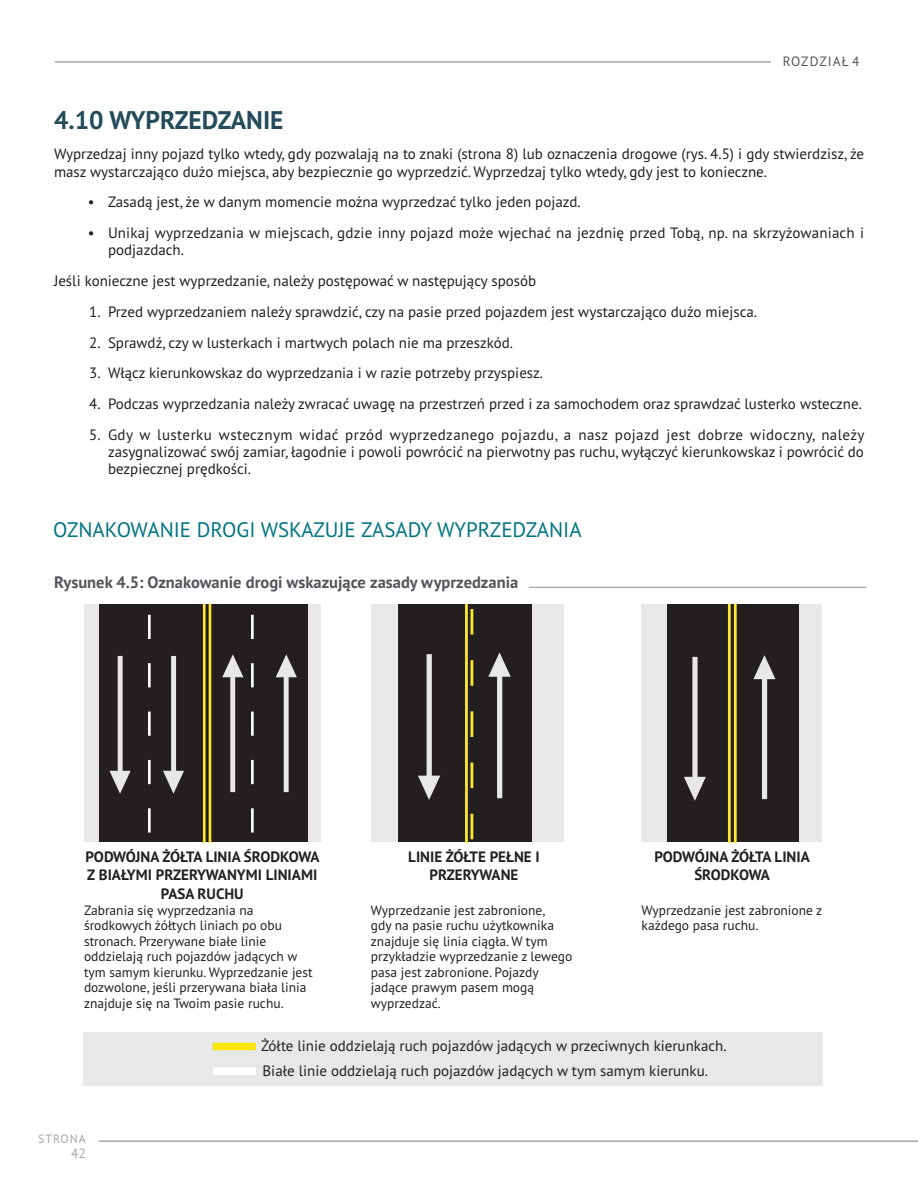
<style>
.page{position:relative;width:918px;height:1188px;background:#fff}
.page>*{position:absolute;margin:0;border:0;box-sizing:border-box;transform-origin:0 0}
.Sub1{font:700 25.5px "PT Sans Pro";color:#244b5a}
.Sub2_less_space{font:21px "PT Sans Pro";color:#007481}
.Figure_label{font:700 16.5px "PT Sans Pro";color:#52555b}
.Body{font:15px/17.2px "PT Sans Pro";color:#231f20}
.Body_bold_center_no{font:700 15px/18.8px "PT Sans Pro";color:#231f20;text-align:center}
.Body_unjust{font:13.5px/15.5px "PT Sans Pro";color:#231f20}
.t1{font:13.5px "PT Sans Pro";letter-spacing:.08em;color:#52555b}
.t2{font:13.5px "PT Sans Pro";color:#a7a7aa}
.t3{font:12px "PT Sans Pro";letter-spacing:.08em;color:#a7a7aa}
</style>
<div class="page">
<hr style="left:55px;top:61px;width:796px;height:2px;background:#a7a7aa">
<hr style="left:99px;top:1140px;width:819px;height:2px;background:#a7a7aa">
<div style="left:771px;top:55px;width:89px;height:20px;background:#fff"></div>
<div style="left:84px;top:605px;width:237px;height:237px;background:#e8e8e9"></div>
<div style="left:99px;top:605px;width:105px;height:237px;background:#231f20"></div>
<svg style="left:148px;top:615px;width:3px;height:218px"></svg>
<div style="left:202px;top:605px;width:105px;height:237px;background:#231f20"></div>
<svg style="left:251px;top:615px;width:3px;height:218px"></svg>
<hr style="left:118px;top:656px;width:4px;height:119px;background:#e8e8e9">
<svg style="left:109px;top:770px;width:22px;height:24px"></svg>
<div style="left:171px;top:656px;width:5px;height:119px;background:#e8e8e9"></div>
<svg style="left:163px;top:770px;width:21px;height:24px"></svg>
<hr style="left:284px;top:673px;width:4px;height:119px;background:#e8e8e9">
<svg style="left:275px;top:654px;width:22px;height:24px"></svg>
<hr style="left:231px;top:673px;width:4px;height:119px;background:#e8e8e9">
<svg style="left:222px;top:654px;width:22px;height:24px"></svg>
<hr style="left:585px;top:605px;width:1px;height:237px;background:#fce730">
<hr style="left:591px;top:605px;width:1px;height:237px;background:#fce730">
<hr style="left:203px;top:605px;width:2px;height:237px;background:#fce730">
<hr style="left:209px;top:605px;width:2px;height:237px;background:#fce730">
<div style="left:371px;top:605px;width:192px;height:237px;background:#e8e8e9"></div>
<div style="left:399px;top:605px;width:133px;height:237px;background:#231f20"></div>
<svg style="left:471px;top:609px;width:2px;height:231px"></svg>
<hr style="left:465px;top:605px;width:3px;height:237px;background:#fce730">
<hr style="left:637px;top:605px;width:1px;height:237px;background:#fce730">
<hr style="left:371px;top:605px;width:1px;height:237px;background:#fce730">
<div style="left:427px;top:654px;width:5px;height:126px;background:#e8e8e9"></div>
<svg style="left:418px;top:775px;width:23px;height:25px"></svg>
<div style="left:497px;top:672px;width:5px;height:126px;background:#e8e8e9"></div>
<svg style="left:488px;top:652px;width:23px;height:26px"></svg>
<div style="left:642px;top:605px;width:180px;height:237px;background:#e8e8e9"></div>
<div style="left:667px;top:605px;width:132px;height:237px;background:#231f20"></div>
<hr style="left:728px;top:605px;width:3px;height:237px;background:#fce730">
<hr style="left:734px;top:605px;width:3px;height:237px;background:#fce730">
<hr style="left:642px;top:605px;width:1px;height:237px;background:#fce730">
<hr style="left:693px;top:657px;width:4px;height:124px;background:#e8e8e9">
<svg style="left:684px;top:776px;width:22px;height:25px"></svg>
<div style="left:762px;top:675px;width:5px;height:124px;background:#e8e8e9"></div>
<svg style="left:753px;top:655px;width:23px;height:25px"></svg>
<div style="left:83px;top:1032px;width:739px;height:54px;background:#e8e8e9"></div>
<div style="left:213px;top:1043px;width:43px;height:7px;background:#fae709"></div>
<div style="left:213px;top:1067px;width:43px;height:8px;background:#fff"></div>
<hr style="left:529px;top:587px;width:337px;height:1px;background:#b1b1b1">
<p class="t1" style="left:783px;top:52px;width:78px">ROZDZIAŁ 4</p>
<p class="Sub1" style="left:54px;top:103px;width:231px">4.10 WYPRZEDZANIE</p>
<p class="Body" style="left:54px;top:145px;width:812px">Wyprzedzaj inny pojazd tylko wtedy, gdy pozwalają na to znaki (strona 8) lub oznaczenia drogowe (rys. 4.5) i gdy stwierdzisz, że masz wystarczająco dużo miejsca, aby bezpiecznie go wyprzedzić. Wyprzedzaj tylko wtedy, gdy jest to konieczne.</p>
<p class="Body" style="left:88px;top:193px;width:495px">• Zasadą jest, że w danym momencie można wyprzedzać tylko jeden pojazd.</p>
<p class="Body" style="left:108px;top:224px;width:758px;text-indent:-20px">• Unikaj wyprzedzania w miejscach, gdzie inny pojazd może wjechać na jezdnię przed Tobą, np. na skrzyżowaniach i podjazdach.</p>
<p class="Body" style="left:54px;top:272px;width:484px">Jeśli konieczne jest wyprzedzanie, należy postępować w następujący sposób</p>
<p class="Body" style="left:89px;top:303px;width:669px">1. Przed wyprzedzaniem należy sprawdzić, czy na pasie przed pojazdem jest wystarczająco dużo miejsca.</p>
<p class="Body" style="left:89px;top:333px;width:425px">2. Sprawdź, czy w lusterkach i martwych polach nie ma przeszkód.</p>
<p class="Body" style="left:89px;top:364px;width:455px">3. Włącz kierunkowskaz do wyprzedzania i w razie potrzeby przyspiesz.</p>
<p class="Body" style="left:89px;top:395px;width:774px">4. Podczas wyprzedzania należy zwracać uwagę na przestrzeń przed i za samochodem oraz sprawdzać lusterko wsteczne.</p>
<p class="Body" style="left:108px;top:426px;width:758px;text-align:justify;text-indent:-19px">5. Gdy w lusterku wstecznym widać przód wyprzedzanego pojazdu, a nasz pojazd jest dobrze widoczny, należy zasygnalizować swój zamiar, łagodnie i powoli powrócić na pierwotny pas ruchu, wyłączyć kierunkowskaz i powrócić do bezpiecznej prędkości.</p>
<p class="Sub2_less_space" style="left:53px;top:516px;width:530px">OZNAKOWANIE DROGI WSKAZUJE ZASADY WYPRZEDZANIA</p>
<p class="Figure_label" style="left:54px;top:571px;width:466px">Rysunek 4.5: Oznakowanie drogi wskazujące zasady wyprzedzania</p>
<p class="Body_bold_center_no" style="left:86px;top:847px;width:236px">PODWÓJNA ŻÓŁTA LINIA ŚRODKOWA<br>Z BIAŁYMI PRZERYWANYMI LINIAMI<br>PASA RUCHU</p>
<p class="Body_unjust" style="left:84px;top:902px;width:230px">Zabrania się wyprzedzania na środkowych żółtych liniach po obu stronach. Przerywane białe linie oddzielają ruch pojazdów jadących w tym samym kierunku. Wyprzedzanie jest dozwolone, jeśli przerywana biała linia znajduje się na Twoim pasie ruchu.</p>
<p class="Body_bold_center_no" style="left:408px;top:847px;width:133px">LINIE ŻÓŁTE PEŁNE I<br>PRZERYWANE</p>
<p class="Body_unjust" style="left:371px;top:902px;width:203px">Wyprzedzanie jest zabronione,<br>gdy na pasie ruchu użytkownika znajduje się linia ciągła. W tym przykładzie wyprzedzanie z lewego pasa jest zabronione. Pojazdy jadące prawym pasem mogą wyprzedzać.</p>
<p class="Body_bold_center_no" style="left:655px;top:847px;width:157px">PODWÓJNA ŻÓŁTA LINIA<br>ŚRODKOWA</p>
<p class="Body_unjust" style="left:642px;top:902px;width:182px">Wyprzedzanie jest zabronione z każdego pasa ruchu.</p>
<p class="t3" style="left:38px;top:1131px;width:49px">STRONA</p>
<p class="t2" style="left:71px;top:1145px;width:16px">42</p>
<p class="Body" style="left:261px;top:1037px;width:467px">Żółte linie oddzielają ruch pojazdów jadących w przeciwnych kierunkach.</p>
<p class="Body" style="left:263px;top:1062px;width:447px">Białe linie oddzielają ruch pojazdów jadących w tym samym kierunku.</p>
</div>
